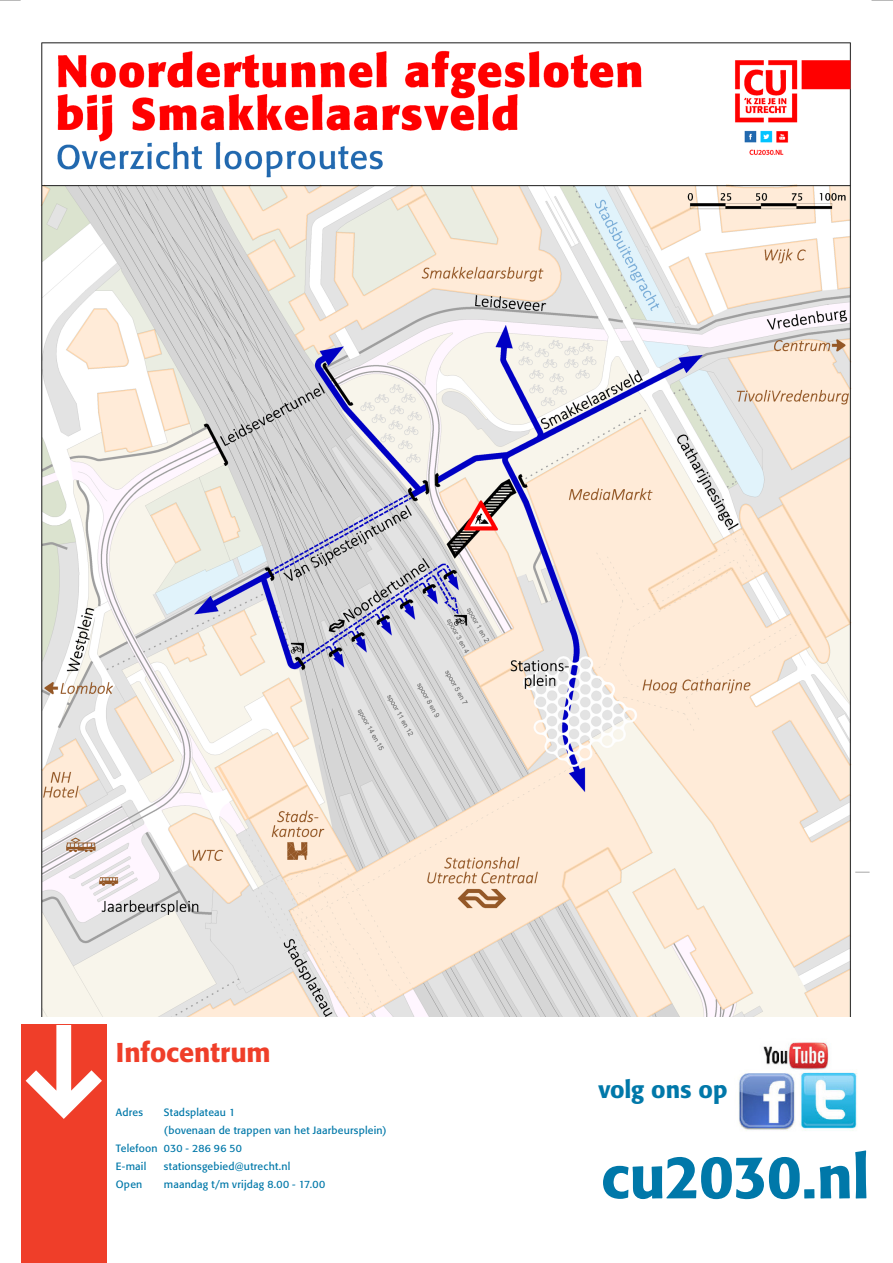
<style>
.page{position:relative;width:893px;height:1263px;background:#fff}
.page>*{position:absolute;margin:0;border:0;box-sizing:border-box;transform-origin:0 0}
.t1{font:500 60px "Formata BQ";letter-spacing:-.015em;color:#0078a9}
.Kop1{font:500 27px "Formata BQ";color:#ef3e29}
.t2{font:500 24px "Formata BQ";letter-spacing:-.005em;color:#0078a9}
.Platte_Tekst_kleiner{font:10.5px/18px "Formata BQ";letter-spacing:.02em;color:#0078a9}
</style>
<div class="page">
<div style="left:21px;top:1025px;width:85px;height:238px;background:#ef3e29"></div>
<svg style="left:26px;top:1025px;width:76px;height:94px"></svg>
<img style="left:738px;top:1042px;width:119px;height:89px">
<img style="left:0;top:0;width:893px;height:1016px">
<p class="Kop1" style="left:116px;top:1036px;width:156px">Infocentrum</p>
<p class="Platte_Tekst_kleiner" style="left:116px;top:1103px;width:29px">Adres</p>
<p class="Platte_Tekst_kleiner" style="left:164px;top:1103px;width:224px">Stadsplateau 1<br>(bovenaan de trappen van het Jaarbeursplein)</p>
<p class="Platte_Tekst_kleiner" style="left:116px;top:1139px;width:128px">Telefoon 030 - 286 96 50</p>
<p class="Platte_Tekst_kleiner" style="left:116px;top:1157px;width:32px">E-mail</p>
<p class="Platte_Tekst_kleiner" style="left:164px;top:1157px;width:128px">stationsgebied@utrecht.nl</p>
<p class="Platte_Tekst_kleiner" style="left:116px;top:1175px;width:28px">Open</p>
<p class="Platte_Tekst_kleiner" style="left:164px;top:1175px;width:163px">maandag t/m vrijdag 8.00 - 17.00</p>
<p class="t2" style="left:598px;top:1075px;width:131px">volg ons op</p>
<p class="t1" style="left:601px;top:1140px;width:270px">cu2030.nl</p>
</div>
